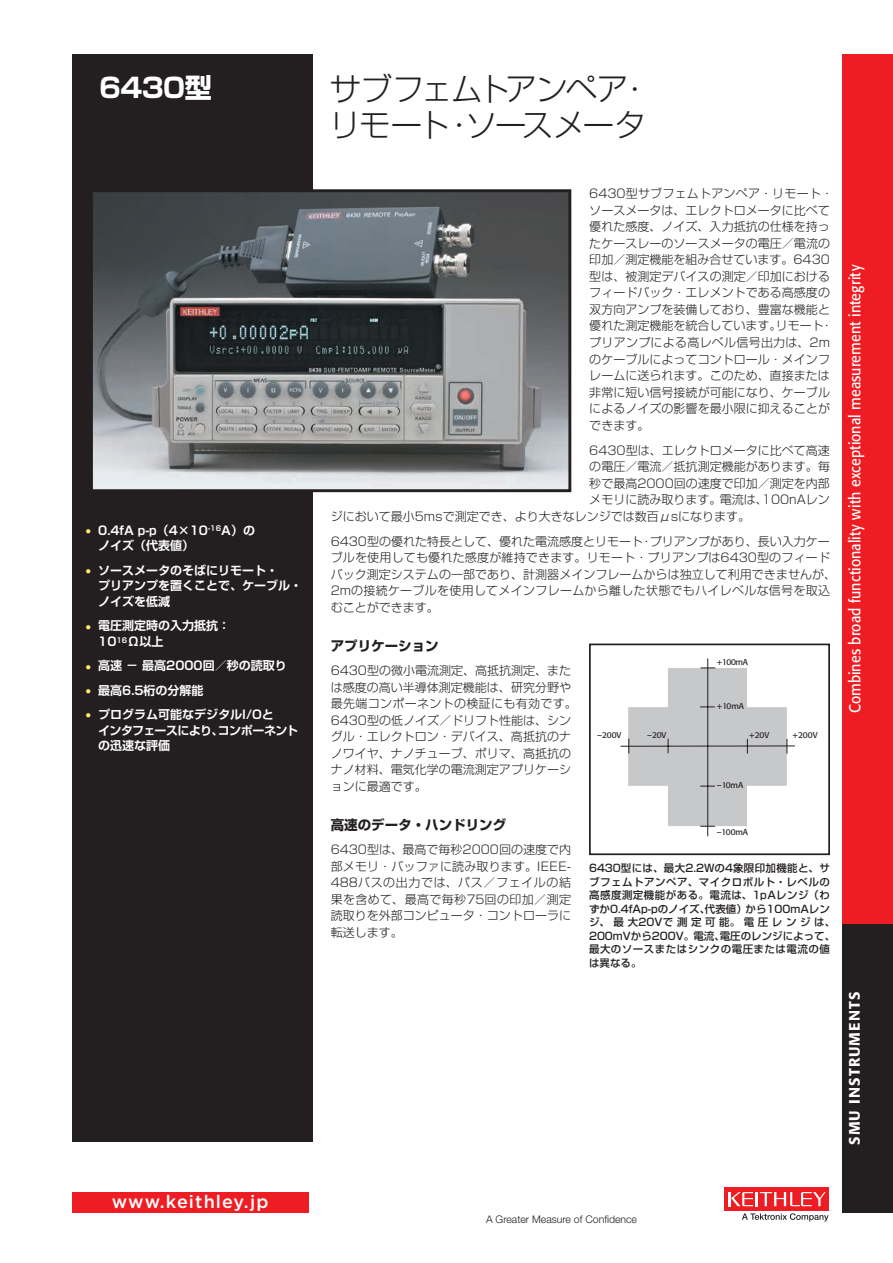
<style>
.page{position:relative;width:893px;height:1263px;background:#fff}
.page>*{position:absolute;margin:0;border:0;box-sizing:border-box;transform-origin:0 0}
.t1{font:300 31.5px/36px "Shin Go Pro";letter-spacing:-.055em;color:#231f20}
.t2{font:700 27px "Shin Go Pro";letter-spacing:-.02em;color:#fff}
.t3{font:500 18px "Gotham";letter-spacing:.06em;color:#fff}
.t4{font:15.75px "Formata";letter-spacing:.005em;color:#fff;scale:.9 1}
.t5{font:500 15px "Formata";letter-spacing:.075em;color:#fff}
.t6{font:700 13.5px "Shin Go Pro";color:#231f20}
.t7{font:300 12px/16.5px "Shin Go Pro";letter-spacing:.005em;color:#231f20}
.t8{font:700 12px/15.8px "Shin Go Pro De";color:#fff}
.t9{font:500 10.5px/13.5px "Shin Go Pro";letter-spacing:.035em;color:#231f20}
.t10{font:300 10.5px "Helvetica Neue";color:#231f20}
.t11{font:8.4px "Formata";letter-spacing:-.015em;color:#231f20}
.s1{color:#ffe86e}
</style>
<div class="page">
<div style="left:72px;top:54px;width:241px;height:1087px;background:#231f20"></div>
<div style="left:842px;top:54px;width:51px;height:870px;background:#ee1d23"></div>
<div style="left:842px;top:924px;width:51px;height:288px;background:#231f20"></div>
<div style="left:724px;top:1187px;width:105px;height:24px;background:#ee1d23"></div>
<hr style="left:755px;top:1192px;width:3px;height:14px;background:#fff">
<svg style="left:729px;top:1192px;width:24px;height:14px"></svg>
<svg style="left:760px;top:1192px;width:65px;height:14px"></svg>
<svg style="left:742px;top:1213px;width:86px;height:8px"></svg>
<div style="left:72px;top:1192px;width:236px;height:21px;background:#ee1d23"></div>
<img style="left:94px;top:193px;width:473px;height:295px">
<div style="left:90px;top:189px;width:481px;height:303px;border:3px solid #231f20"></div>
<hr style="left:707px;top:658px;width:1px;height:178px;background:#231f20">
<hr style="left:621px;top:745px;width:174px;height:2px;background:#231f20">
<svg style="left:628px;top:667px;width:159px;height:160px"></svg>
<div style="left:589px;top:643px;width:241px;height:212px;border:2px solid #231f20"></div>
<h2 class="t2" style="left:99px;top:66px;width:114px">6430型</h2>
<h1 class="t1" style="left:329px;top:68px;width:323px">サブフェムトアンペア・リモート・ソースメータ</h1>
<p class="t8" style="left:98px;top:521px;width:158px;text-indent:-13px"><span class="s1">•</span> 0.4fA p-p（4×10<sup>-16</sup>A）のノイズ（代表値）</p>
<p class="t8" style="left:98px;top:561px;width:205px;text-indent:-13px"><span class="s1">•</span> ソースメータのそばにリモート・<br>プリアンプを置くことで、ケーブル・ノイズを低減</p>
<p class="t8" style="left:98px;top:616px;width:133px;text-indent:-13px"><span class="s1">•</span> 電圧測定時の入力抵抗：<br>10<sup>16</sup>Ω以上</p>
<p class="t8" style="left:85px;top:656px;width:203px"><span class="s1">•</span> 高速－最高2000回／秒の読取り</p>
<p class="t8" style="left:85px;top:681px;width:120px"><span class="s1">•</span> 最高6.5桁の分解能</p>
<p class="t8" style="left:98px;top:705px;width:202px;text-indent:-13px"><span class="s1">•</span> プログラム可能なデジタルI/Oと<br>インタフェースにより、コンポーネントの迅速な評価</p>
<p class="t7" style="left:589px;top:184px;width:245px">6430型サブフェムトアンペア・リモート・ソースメータは、エレクトロメータに比べて優れた感度、ノイズ、入力抵抗の仕様を持ったケースレーのソースメータの電圧／電流の印加／測定機能を組み合せています。6430型は、被測定デバイスの測定／印加におけるフィードバック・エレメントである高感度の双方向アンプを装備しており、豊富な機能と優れた測定機能を統合しています。リモート・プリアンプによる高レベル信号出力は、2mのケーブルによってコントロール・メインフレームに送られます。このため、直接または非常に短い信号接続が可能になり、ケーブルによるノイズの影響を最小限に抑えることができます。</p>
<p class="t7" style="left:589px;top:440px;width:242px">6430型は、エレクトロメータに比べて高速</p>
<p class="t7" style="left:589px;top:457px;width:242px">の電圧／電流／抵抗測定機能があります。毎</p>
<p class="t7" style="left:589px;top:473px;width:242px">秒で最高2000回の速度で印加／測定を内部</p>
<p class="t7" style="left:589px;top:490px;width:242px">メモリに読み取ります。電流は、100nAレン</p>
<p class="t7" style="left:331px;top:506px;width:421px">ジにおいて最小5msで測定でき、より大きなレンジでは数百μsになります。</p>
<p class="t7" style="left:331px;top:531px;width:507px">6430型の優れた特長として、優れた電流感度とリモート・プリアンプがあり、長い入力ケーブルを使用しても優れた感度が維持できます。リモート・プリアンプは6430型のフィードバック測定システムの一部であり、計測器メインフレームからは独立して利用できませんが、2mの接続ケーブルを使用してメインフレームから離した状態でもハイレベルな信号を取込むことができます。</p>
<p class="t6" style="left:331px;top:635px;width:109px">アプリケーション</p>
<p class="t7" style="left:331px;top:661px;width:248px">6430型の微小電流測定、高抵抗測定、または感度の高い半導体測定機能は、研究分野や最先端コンポーネントの検証にも有効です。<br>6430型の低ノイズ／ドリフト性能は、シングル・エレクトロン・デバイス、高抵抗のナノワイヤ、ナノチューブ、ポリマ、高抵抗のナノ材料、電気化学の電流測定アプリケーションに最適です。</p>
<p class="t6" style="left:331px;top:814px;width:177px">高速のデータ・ハンドリング</p>
<p class="t7" style="left:331px;top:840px;width:242px;text-align:justify">6430型は、最高で毎秒2000回の速度で内部メモリ・バッファに読み取ります。IEEE-488バスの出力では、パス／フェイルの結果を含めて、最高で毎秒75回の印加／測定読取りを外部コンピュータ・コントローラに転送します。</p>
<p class="t11" style="left:717px;top:657px;width:33px">+100mA</p>
<p class="t11" style="left:717px;top:701px;width:29px">+10mA</p>
<p class="t11" style="left:597px;top:730px;width:26px">–200V</p>
<p class="t11" style="left:647px;top:730px;width:21px">–20V</p>
<p class="t11" style="left:749px;top:730px;width:22px">+20V</p>
<p class="t11" style="left:792px;top:730px;width:27px">+200V</p>
<p class="t11" style="left:717px;top:779px;width:28px">–10mA</p>
<p class="t11" style="left:717px;top:827px;width:33px">–100mA</p>
<p class="t9" style="left:589px;top:860px;width:248px">6430型には、最大2.2Wの4象限印加機能と、サブフェムトアンペア、マイクロボルト・レベルの高感度測定機能がある。電流は、1pAレンジ（わずか0.4fAp-pのノイズ、代表値）から100mAレンジ、最大20Vで測定可能。電圧レンジは、<br>200mVから200V。電流、電圧のレンジによって、最大のソースまたはシンクの電圧または電流の値は異なる。</p>
<h3 class="t4" style="left:845px;top:713px;width:500px;rotate:-90deg">Combines broad functionality with exceptional measurement integrity</h3>
<p class="t5" style="left:845px;top:1145px;width:155px;rotate:-90deg">SMU INSTRUMENTS</p>
<h3 class="t3" style="left:112px;top:1190px;width:158px">www.keithley.jp</h3>
<p class="t10" style="left:486px;top:1212px;width:152px">A Greater Measure of Confidence</p>
</div>
